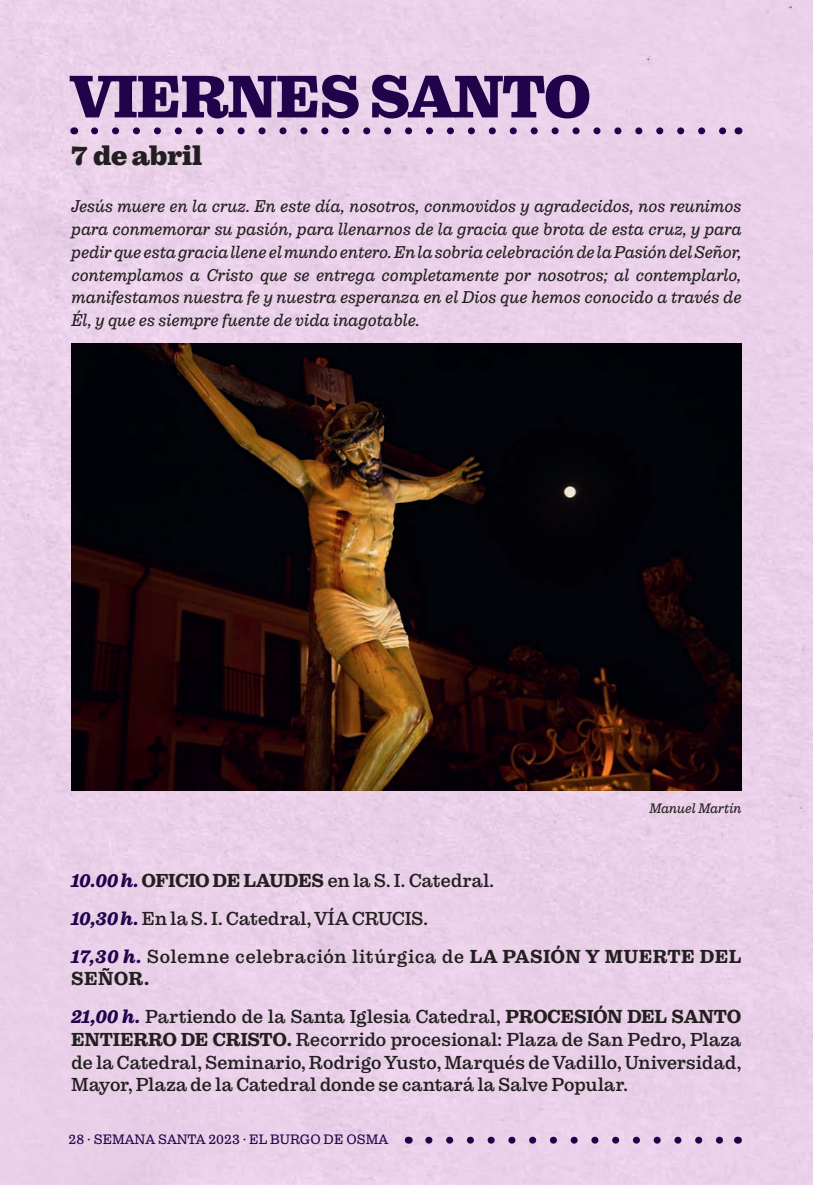
<style>
.page{position:relative;width:813px;height:1185px;background:#ead1e9}
.page>*{position:absolute;margin:0;border:0;box-sizing:border-box;transform-origin:0 0}
.t1{font:900 61.25px "Pulpo";letter-spacing:-.025em;color:#21034c}
.t2{font:900 28px "Pulpo";letter-spacing:-.03em;color:#231f20}
.t3{font:19.25px/22.8px "Pulpo";letter-spacing:-.02em;color:#231f20}
.t4{font:19.25px/37.6px "Pulpo";color:#231f20}
.t5{font:italic 300 17.5px/22.8px "Pulpo";color:#231f20;text-align:justify}
.t6{font:300 14px "Pulpo";color:#21034c}
.t7{font:italic 300 14px "Pulpo";color:#231f20}
.s1{font-weight:700;font-style:italic;color:#21034c}
.s2{font-weight:700}
</style>
<div class="page">
<svg style="left:429px;top:1136px;width:294px;height:7px"></svg>
<svg style="left:94px;top:127px;width:633px;height:7px"></svg>
<img style="left:71px;top:343px;width:670px;height:447px">
<h1 class="t1" style="left:70px;top:60px;width:522px">VIERNES SANTO</h1>
<h2 class="t2" style="left:70px;top:139px;width:134px">7 de abril</h2>
<p class="t5" style="left:71px;top:195px;width:671px">Jesús muere en la cruz. En este día, nosotros, conmovidos y agradecidos, nos reunimos para conmemorar su pasión, para llenarnos de la gracia que brota de esta cruz, y para pedir que esta gracia llene el mundo entero. En la sobria celebración de la Pasión del Señor, contemplamos a Cristo que se entrega completamente por nosotros; al contemplarlo, manifestamos nuestra fe y nuestra esperanza en el Dios que hemos conocido a través de Él, y que es siempre fuente de vida inagotable.</p>
<p class="t7" style="left:649px;top:800px;width:94px">Manuel Martín</p>
<p class="t4" style="left:71px;top:862px;width:671px"><span class="s1">10.00 h.</span> <span class="s2">OFICIO DE LAUDES</span> en la S. I. Catedral.<br><span class="s1">10,30 h.</span> En la S. I. Catedral, VÍA CRUCIS.<br><span class="s1">17,30 h.</span> Solemne celebración litúrgica de <span class="s2">LA PASIÓN Y MUERTE DEL</span></p>
<p class="t3" style="left:71px;top:960px;width:671px;line-height:37.6px"><span class="s2">SEÑOR.<br></span><span class="s1">21,00 h.</span> Partiendo de la Santa Iglesia Catedral, <span class="s2">PROCESIÓN DEL SANTO</span></p>
<p class="t3" style="left:71px;top:1028px;width:671px;text-align:justify"><span class="s2">ENTIERRO DE CRISTO.</span> Recorrido procesional: Plaza de San Pedro, Plaza de la Catedral, Seminario, Rodrigo Yusto, Marqués de Vadillo, Universidad, Mayor, Plaza de la Catedral donde se cantará la Salve Popular.</p>
<p class="t6" style="left:68px;top:1131px;width:321px">28 · SEMANA SANTA 2023 · EL BURGO DE OSMA</p>
</div>
